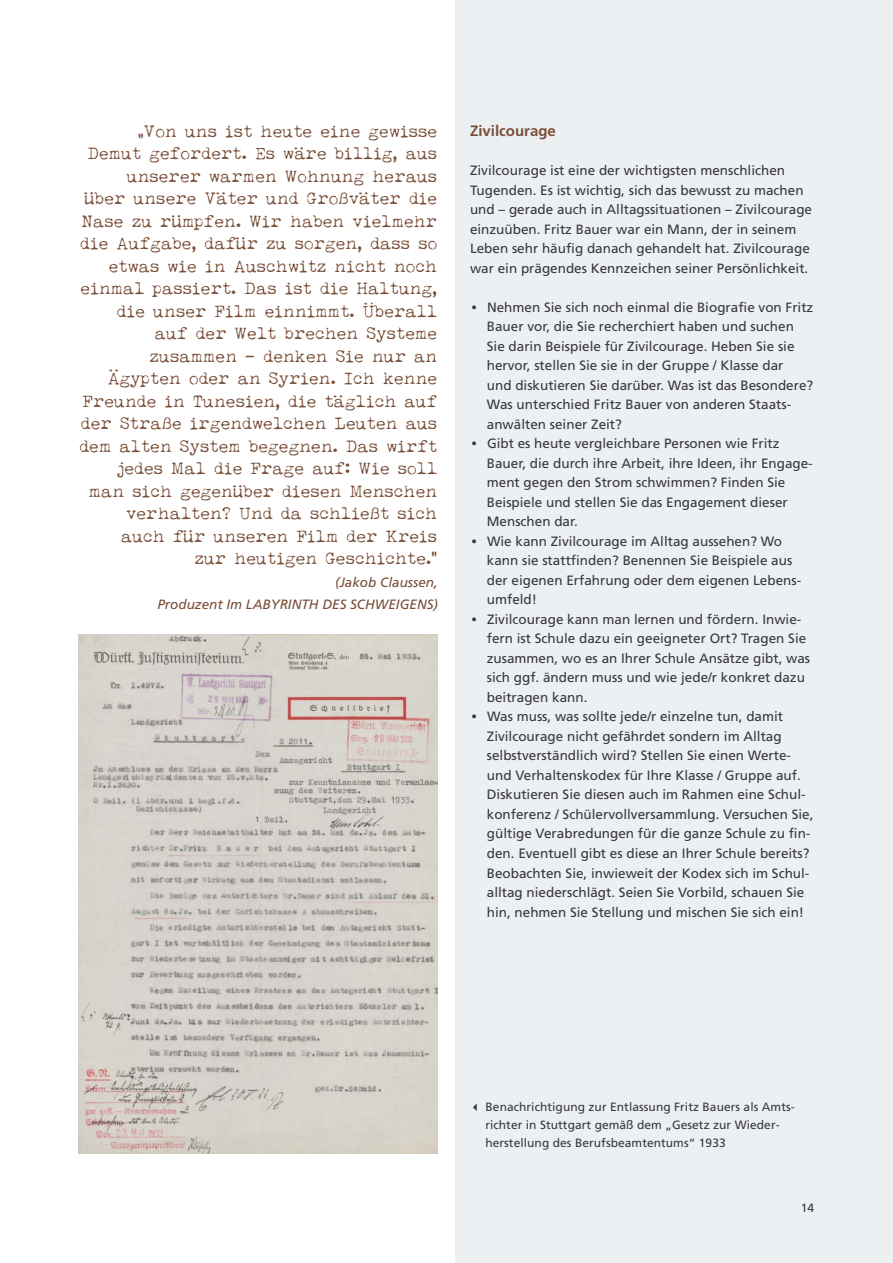
<style>
.page{position:relative;width:893px;height:1263px;background:#fff}
.page>*{position:absolute;margin:0;border:0;box-sizing:border-box;transform-origin:0 0}
.t1{font:16.5px/22.5px "LUCKYTYPEWRITER";color:#794d36;text-align:right}
.t2{font:700 15px "Frutiger";color:#794d36}
.t3{font:13.5px/19.5px "Frutiger";color:#39383a}
.t4{font:italic 13.5px/22.5px "Frutiger";color:#794d36;text-align:right}
.t5{font:12px/18px "Frutiger";letter-spacing:.005em;color:#39383a}
.s1{font-family:"Menlo"}
</style>
<div class="page">
<div style="left:455px;top:0;width:438px;height:1263px;background:#ecf0f3"></div>
<img style="left:79px;top:635px;width:359px;height:518px">
<p class="t1" style="left:80px;top:121px;width:359px">„Von uns ist heute eine gewisse<br>Demut gefordert. Es wäre billig, aus unserer warmen Wohnung heraus<br>über unsere Väter und Großväter die Nase zu rümpfen. Wir haben vielmehr die Aufgabe, dafür zu sorgen, dass so etwas wie in Auschwitz nicht noch einmal passiert. Das ist die Haltung, die unser Film einnimmt. Überall<br>auf der Welt brechen Systeme zusammen – denken Sie nur an Ägypten oder an Syrien. Ich kenne Freunde in Tunesien, die täglich auf der Straße irgendwelchen Leuten aus dem alten System begegnen. Das wirft jedes Mal die Frage auf: Wie soll man sich gegenüber diesen Menschen verhalten? Und da schließt sich auch für unseren Film der Kreis<br>zur heutigen Geschichte.“</p>
<p class="t4" style="left:157px;top:572px;width:282px">(Jakob Claussen,<br>Produzent Im LABYRINTH DES SCHWEIGENS)</p>
<p class="t2" style="left:470px;top:125px;width:87px">Zivilcourage</p>
<p class="t3" style="left:470px;top:162px;width:344px">Zivilcourage ist eine der wichtigsten menschlichen Tugenden. Es ist wichtig, sich das bewusst zu machen und – gerade auch in Alltagssituationen – Zivilcourage einzuüben. Fritz Bauer war ein Mann, der in seinem Leben sehr häufig danach gehandelt hat. Zivilcourage war ein prägendes Kennzeichen seiner Persönlichkeit.</p>
<p class="t3" style="left:470px;top:299px;width:345px"><span class="s1">∙</span> Nehmen Sie sich noch einmal die Biografie von Fritz</p>
<p class="t3" style="left:487px;top:318px;width:309px">Bauer vor, die Sie recherchiert haben und suchen</p>
<p class="t3" style="left:487px;top:338px;width:309px">Sie darin Beispiele für Zivilcourage. Heben Sie sie</p>
<p class="t3" style="left:487px;top:357px;width:298px">hervor, stellen Sie sie in der Gruppe / Klasse dar</p>
<p class="t3" style="left:487px;top:377px;width:328px">und diskutieren Sie darüber. Was ist das Besondere?</p>
<p class="t3" style="left:487px;top:396px;width:306px">Was unterschied Fritz Bauer von anderen Staats -</p>
<p class="t3" style="left:487px;top:416px;width:137px">anwälten seiner Zeit?</p>
<p class="t3" style="left:470px;top:435px;width:311px"><span class="s1">∙</span> Gibt es heute vergleichbare Personen wie Fritz</p>
<p class="t3" style="left:487px;top:455px;width:327px">Bauer, die durch ihre Arbeit, ihre Ideen, ihr Engage-</p>
<p class="t3" style="left:487px;top:474px;width:300px">ment gegen den Strom schwimmen? Finden Sie</p>
<p class="t3" style="left:487px;top:494px;width:302px">Beispiele und stellen Sie das Engagement dieser</p>
<p class="t3" style="left:487px;top:513px;width:93px">Menschen dar.</p>
<p class="t3" style="left:470px;top:533px;width:314px"><span class="s1">∙</span> Wie kann Zivilcourage im Alltag aussehen? Wo</p>
<p class="t3" style="left:487px;top:552px;width:307px">kann sie stattfinden? Benennen Sie Beispiele aus</p>
<p class="t3" style="left:487px;top:572px;width:316px">der eigenen Erfahrung oder dem eigenen Lebens-</p>
<p class="t3" style="left:487px;top:591px;width:52px">umfeld!</p>
<p class="t3" style="left:470px;top:611px;width:333px"><span class="s1">∙</span> Zivilcourage kann man lernen und fördern. Inwie-</p>
<p class="t3" style="left:487px;top:630px;width:321px">fern ist Schule dazu ein geeigneter Ort? Tragen Sie</p>
<p class="t3" style="left:487px;top:650px;width:325px">zusammen, wo es an Ihrer Schule Ansätze gibt, was</p>
<p class="t3" style="left:487px;top:669px;width:320px">sich ggf. ändern muss und wie jede/r konkret dazu</p>
<p class="t3" style="left:487px;top:688px;width:102px">beitragen kann.</p>
<p class="t3" style="left:470px;top:708px;width:315px"><span class="s1">∙</span> Was muss, was sollte jede/r einzelne tun, damit</p>
<p class="t3" style="left:487px;top:727px;width:296px">Zivilcourage nicht gefährdet sondern im Alltag</p>
<p class="t3" style="left:487px;top:747px;width:306px">selbstverständlich wird? Stellen Sie einen Werte-</p>
<p class="t3" style="left:487px;top:766px;width:315px">und Verhaltenskodex für Ihre Klasse / Gruppe auf.</p>
<p class="t3" style="left:487px;top:786px;width:320px">Diskutieren Sie diesen auch im Rahmen eine Schul-</p>
<p class="t3" style="left:487px;top:805px;width:328px">konferenz / Schülervollversammlung. Versuchen Sie,</p>
<p class="t3" style="left:487px;top:825px;width:325px">gültige Verabredungen für die ganze Schule zu fin-</p>
<p class="t3" style="left:487px;top:844px;width:324px">den. Eventuell gibt es diese an Ihrer Schule bereits?</p>
<p class="t3" style="left:487px;top:864px;width:324px">Beobachten Sie, inwieweit der Kodex sich im Schul-</p>
<p class="t3" style="left:487px;top:883px;width:319px">alltag niederschlägt. Seien Sie Vorbild, schauen Sie</p>
<p class="t3" style="left:487px;top:903px;width:319px">hin, nehmen Sie Stellung und mischen Sie sich ein!</p>
<p class="t5" style="left:485px;top:1099px;width:311px;text-indent:-15px">✓ Benachrichtigung zur Entlassung Fritz Bauers als Amts&shy;richter in Stuttgart gemäß dem „Gesetz zur Wieder - herstellung des Berufsbeamtentums“ 1933</p>
<p class="t5" style="left:801px;top:1200px;width:15px">14</p>
</div>
